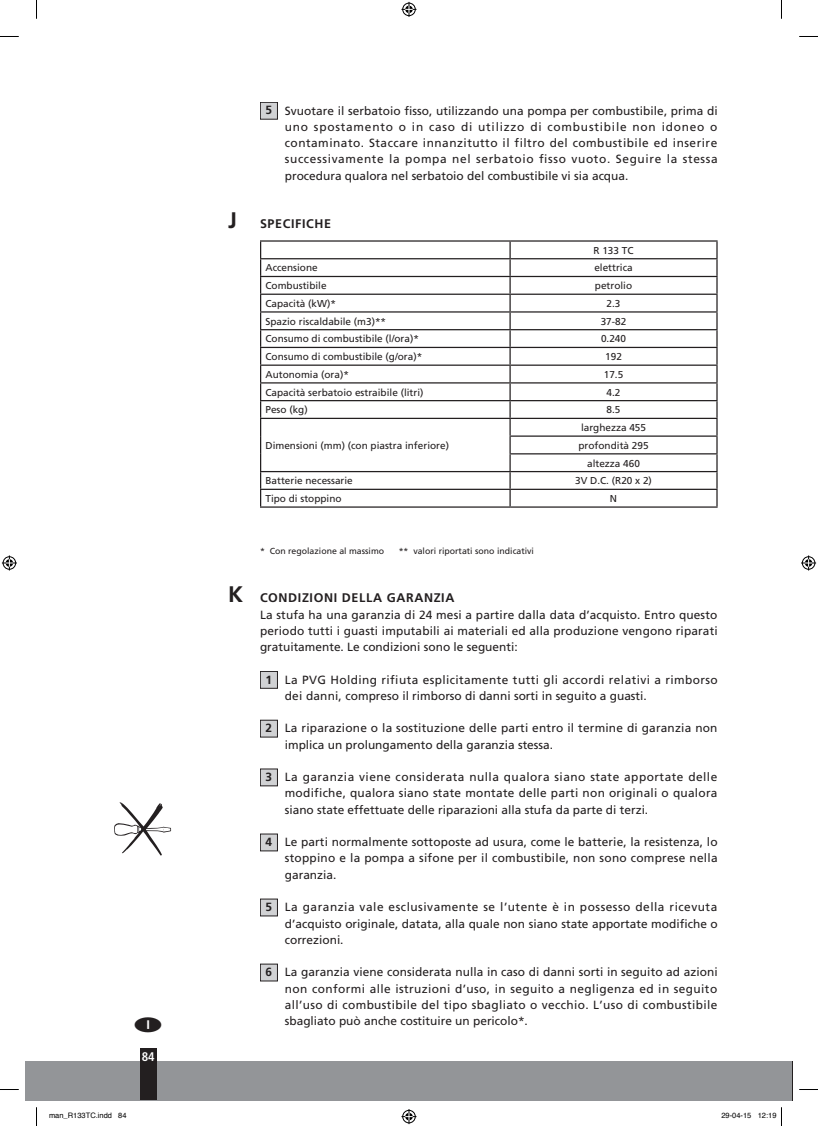
<style>
.page{position:relative;width:818px;height:1126px;background:#fff}
.page>*{position:absolute;margin:0;border:0;box-sizing:border-box;transform-origin:0 0}
.t1{font:700 12.5px "Frutiger";letter-spacing:.05em;color:#231f20}
.t2{font:700 condensed 12.5px "Frutiger";color:#fff}
.t3{font:11.88px/16.2px "Frutiger";color:#231f20;text-align:justify}
.t4{font:11.88px/16.2px "Frutiger";letter-spacing:.035em;color:#231f20}
.t5{font:10px/17.8px "Frutiger LT Std";color:#231f20;text-align:center}
.t6{font:8.75px "Frutiger";color:#231f20}
.t7{font:7.5px "Helvetica";color:#000}
.s1{font-weight:700}
.s2{font-size:22.5px}
</style>
<div class="page">
<div style="left:260px;top:102px;width:17px;height:17px;background:#d1d2d4"></div>
<div style="left:260px;top:102px;width:17px;height:17px;border:1px solid #231f20"></div>
<svg style="left:261px;top:241px;width:455px;height:265px"></svg>
<hr style="left:260px;top:240px;width:249px;height:1px;background:#231f20">
<hr style="left:509px;top:240px;width:208px;height:1px;background:#231f20">
<hr style="left:260px;top:258px;width:249px;height:1px;background:#231f20">
<hr style="left:509px;top:258px;width:208px;height:1px;background:#231f20">
<hr style="left:260px;top:276px;width:249px;height:1px;background:#231f20">
<hr style="left:509px;top:276px;width:208px;height:1px;background:#231f20">
<hr style="left:260px;top:293px;width:249px;height:2px;background:#231f20">
<hr style="left:509px;top:293px;width:208px;height:2px;background:#231f20">
<hr style="left:260px;top:311px;width:249px;height:1px;background:#231f20">
<hr style="left:509px;top:311px;width:208px;height:1px;background:#231f20">
<hr style="left:260px;top:329px;width:249px;height:1px;background:#231f20">
<hr style="left:509px;top:329px;width:208px;height:1px;background:#231f20">
<hr style="left:260px;top:347px;width:249px;height:1px;background:#231f20">
<hr style="left:509px;top:347px;width:208px;height:1px;background:#231f20">
<hr style="left:260px;top:364px;width:249px;height:2px;background:#231f20">
<hr style="left:509px;top:364px;width:208px;height:2px;background:#231f20">
<hr style="left:260px;top:382px;width:249px;height:1px;background:#231f20">
<hr style="left:509px;top:382px;width:208px;height:1px;background:#231f20">
<hr style="left:260px;top:400px;width:249px;height:1px;background:#231f20">
<hr style="left:509px;top:400px;width:208px;height:1px;background:#231f20">
<hr style="left:260px;top:418px;width:249px;height:1px;background:#231f20">
<hr style="left:509px;top:418px;width:208px;height:1px;background:#231f20">
<hr style="left:509px;top:435px;width:208px;height:1px;background:#231f20">
<hr style="left:509px;top:453px;width:208px;height:1px;background:#231f20">
<hr style="left:260px;top:471px;width:249px;height:1px;background:#231f20">
<hr style="left:509px;top:471px;width:208px;height:1px;background:#231f20">
<hr style="left:260px;top:488px;width:249px;height:2px;background:#231f20">
<svg style="left:260px;top:241px;width:1px;height:265px"></svg>
<hr style="left:509px;top:488px;width:208px;height:2px;background:#231f20">
<svg style="left:509px;top:241px;width:1px;height:265px"></svg>
<svg style="left:716px;top:241px;width:1px;height:265px"></svg>
<hr style="left:260px;top:506px;width:249px;height:1px;background:#231f20">
<hr style="left:509px;top:506px;width:208px;height:1px;background:#231f20">
<div style="left:260px;top:671px;width:17px;height:17px;background:#d1d2d4"></div>
<div style="left:260px;top:671px;width:17px;height:17px;border:1px solid #231f20"></div>
<div style="left:260px;top:720px;width:17px;height:17px;background:#d1d2d4"></div>
<div style="left:260px;top:719px;width:17px;height:18px;border:1px solid #231f20"></div>
<div style="left:260px;top:769px;width:17px;height:16px;background:#d1d2d4"></div>
<div style="left:260px;top:834px;width:17px;height:16px;background:#d1d2d4"></div>
<div style="left:260px;top:899px;width:17px;height:16px;background:#d1d2d4"></div>
<div style="left:260px;top:964px;width:17px;height:16px;background:#d1d2d4"></div>
<div style="left:26px;top:1060px;width:765px;height:39px;background:#939598"></div>
<div style="left:140px;top:1048px;width:16px;height:51px;background:#231f20"></div>
<svg style="left:114px;top:802px;width:57px;height:53px"></svg>
<svg style="left:0;top:36px;width:19px;height:1px"></svg>
<svg style="left:799px;top:36px;width:18px;height:1px"></svg>
<svg style="left:0;top:1089px;width:19px;height:1px"></svg>
<svg style="left:799px;top:1089px;width:18px;height:1px"></svg>
<svg style="left:36px;top:0;width:1px;height:19px"></svg>
<svg style="left:36px;top:1107px;width:1px;height:18px"></svg>
<svg style="left:401px;top:2px;width:15px;height:15px"></svg>
<svg style="left:401px;top:1109px;width:15px;height:14px"></svg>
<svg style="left:2px;top:555px;width:15px;height:15px"></svg>
<svg style="left:801px;top:555px;width:14px;height:15px"></svg>
<p class="t3" style="left:285px;top:102px;width:434px;text-indent:-19px"><span class="s1">5</span> Svuotare il serbatoio fisso, utilizzando una pompa per combustibile, prima di uno spostamento o in caso di utilizzo di combustibile non idoneo o contaminato. Staccare innanzitutto il filtro del combustibile ed inserire successivamente la pompa nel serbatoio fisso vuoto. Seguire la stessa procedura qualora nel serbatoio del combustibile vi sia acqua.</p>
<p class="t1" style="left:228px;top:217px;width:104px"><span class="s2">J</span> SPECIFICHE</p>
<p class="t5" style="left:593px;top:241px;width:42px">R 133 TC</p>
<p class="t5" style="left:265px;top:259px;width:54px">Accensione</p>
<p class="t5" style="left:594px;top:259px;width:40px">elettrica</p>
<p class="t5" style="left:265px;top:277px;width:63px">Combustibile</p>
<p class="t5" style="left:594px;top:277px;width:39px">petrolio</p>
<p class="t5" style="left:265px;top:294px;width:72px">Capacità (kW)*</p>
<p class="t5" style="left:606px;top:294px;width:15px">2.3</p>
<p class="t5" style="left:265px;top:312px;width:122px">Spazio riscaldabile (m3)**</p>
<p class="t5" style="left:600px;top:312px;width:27px">37-82</p>
<p class="t5" style="left:265px;top:330px;width:155px">Consumo di combustibile (l/ora)*</p>
<p class="t5" style="left:600px;top:330px;width:27px">0.240</p>
<p class="t5" style="left:265px;top:348px;width:158px">Consumo di combustibile (g/ora)*</p>
<p class="t5" style="left:604px;top:348px;width:18px">192</p>
<p class="t5" style="left:265px;top:365px;width:85px">Autonomia (ora)*</p>
<p class="t5" style="left:603px;top:365px;width:21px">17.5</p>
<p class="t5" style="left:265px;top:383px;width:159px">Capacità serbatoio estraibile (litri)</p>
<p class="t5" style="left:606px;top:383px;width:15px">4.2</p>
<p class="t5" style="left:265px;top:401px;width:44px">Peso (kg)</p>
<p class="t5" style="left:606px;top:401px;width:15px">8.5</p>
<p class="t5" style="left:265px;top:436px;width:185px">Dimensioni (mm) (con piastra inferiore)</p>
<p class="t5" style="left:578px;top:418px;width:72px">larghezza 455 profondità 295 altezza 460</p>
<p class="t5" style="left:265px;top:472px;width:89px">Batterie necessarie</p>
<p class="t5" style="left:574px;top:472px;width:78px">3V D.C. (R20 x 2)</p>
<p class="t5" style="left:265px;top:489px;width:78px">Tipo di stoppino</p>
<p class="t5" style="left:609px;top:489px;width:9px">N</p>
<p class="t2" style="left:142px;top:1048px;width:14px">84</p>
<p class="t2" style="left:142px;top:1048px;width:8px">3</p>
<p class="t6" style="left:260px;top:545px;width:125px">* Con regolazione al massimo</p>
<p class="t6" style="left:398px;top:545px;width:137px">** valori riportati sono indicativi</p>
<p class="t1" style="left:228px;top:590px;width:228px"><span class="s2">K</span> CONDIZIONI DELLA GARANZIA</p>
<p class="t3" style="left:260px;top:606px;width:459px">La stufa ha una garanzia di 24 mesi a partire dalla data d’acquisto. Entro questo periodo tutti i guasti imputabili ai materiali ed alla produzione vengono riparati gratuitamente. Le condizioni sono le seguenti:</p>
<p class="t4" style="left:284px;top:671px;width:434px;text-indent:-19px"><span class="s1">1</span> La PVG Holding rifiuta esplicitamente tutti gli accordi relativi a rimborso dei danni, compreso il rimborso di danni sorti in seguito a guasti.</p>
<p class="t3" style="left:284px;top:720px;width:434px;text-indent:-19px"><span class="s1">2</span> La riparazione o la sostituzione delle parti entro il termine di garanzia non implica un prolungamento della garanzia stessa.</p>
<p class="t3" style="left:284px;top:768px;width:434px;text-indent:-19px"><span class="s1">3</span> La garanzia viene considerata nulla qualora siano state apportate delle modifiche, qualora siano state montate delle parti non originali o qualora siano state effettuate delle riparazioni alla stufa da parte di terzi.</p>
<p class="t3" style="left:284px;top:833px;width:434px;text-indent:-19px"><span class="s1">4</span> Le parti normalmente sottoposte ad usura, come le batterie, la resistenza, lo stoppino e la pompa a sifone per il combustibile, non sono comprese nella garanzia.</p>
<p class="t3" style="left:284px;top:898px;width:434px;text-indent:-19px"><span class="s1">5</span> La garanzia vale esclusivamente se l’utente è in possesso della ricevuta d’acquisto originale, datata, alla quale non siano state apportate modifiche o correzioni.</p>
<p class="t3" style="left:284px;top:963px;width:434px;text-indent:-19px"><span class="s1">6</span> La garanzia viene considerata nulla in caso di danni sorti in seguito ad azioni non conformi alle istruzioni d’uso, in seguito a negligenza ed in seguito all’uso di combustibile del tipo sbagliato o vecchio. L’uso di combustibile sbagliato può anche costituire un pericolo*.</p>
<p class="t7" style="left:49px;top:1109px;width:79px">man_R133TC.indd 84</p>
<p class="t7" style="left:721px;top:1109px;width:57px">29-04-15 12:19</p>
</div>
